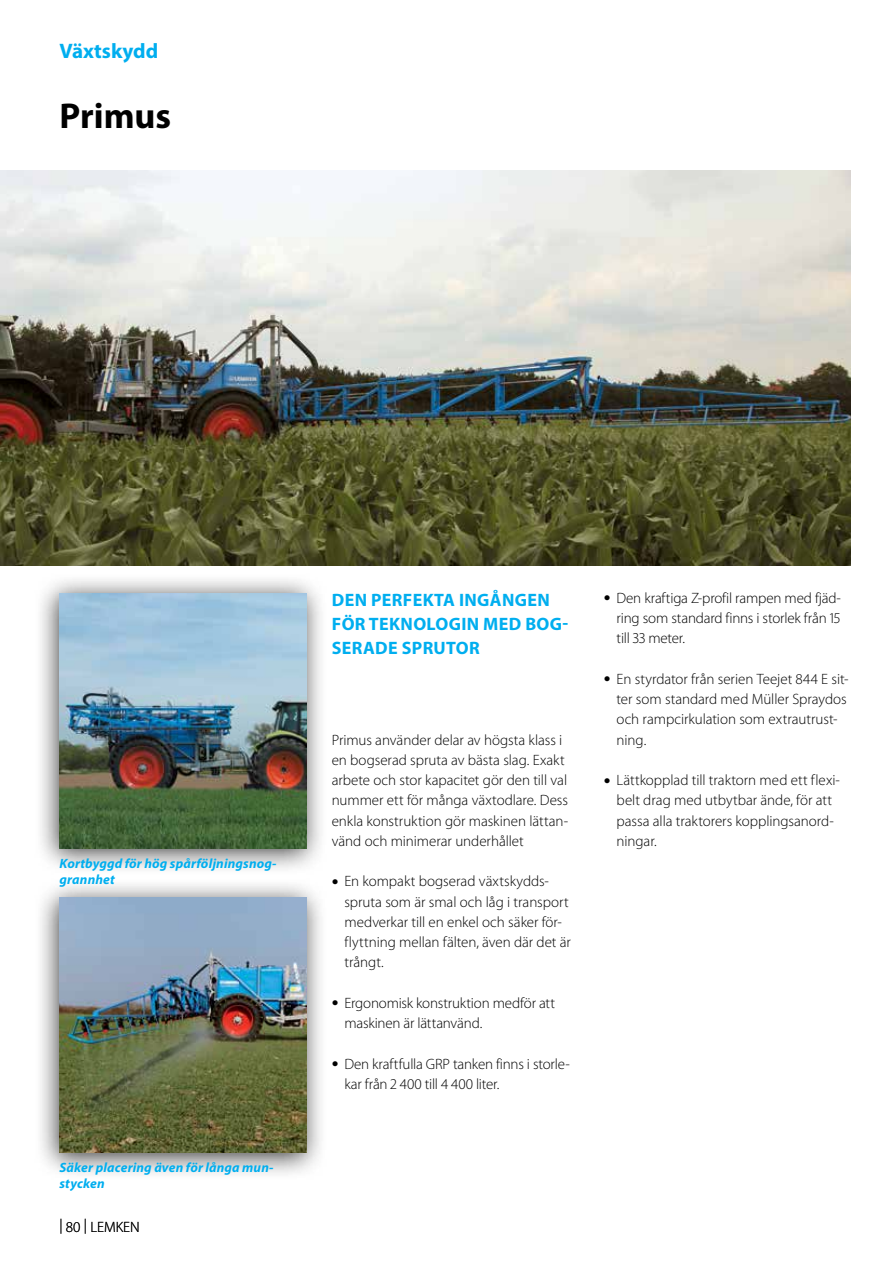
<style>
.page{position:relative;width:893px;height:1263px;background:#fff}
.page>*{position:absolute;margin:0;border:0;box-sizing:border-box;transform-origin:0 0}
.t1{font:700 36px "Myriad Pro";color:#000}
.t2{font:700 21px "Myriad Pro";color:#00aeef}
.t3{font:700 18px/24px "Myriad Pro";letter-spacing:.02em;color:#00aeef}
.t4{font:300 15px/20.2px "Myriad Pro";letter-spacing:-.005em;color:#000}
.t5{font:italic 700 13.5px/15.8px "Myriad Pro";letter-spacing:.01em;color:#00aeef}
.s1{font-weight:400;font-size:24px}
</style>
<div class="page">
<div style="left:34px;top:877px;width:294px;height:303px;background:#000;opacity:.75"></div>
<img style="left:60px;top:898px;width:246px;height:255px">
<div style="left:34px;top:573px;width:294px;height:303px;background:#000;opacity:.75"></div>
<img style="left:60px;top:593px;width:246px;height:255px">
<img style="left:0;top:170px;width:850px;height:396px">
<h2 class="t2" style="left:60px;top:38px;width:100px">Växtskydd</h2>
<h1 class="t1" style="left:60px;top:92px;width:113px">Primus</h1>
<p class="t5" style="left:60px;top:855px;width:218px">Kortbyggd för hög spårföljningsnog&shy;grannhet</p>
<p class="t5" style="left:60px;top:1159px;width:216px">Säker placering även för långa mun&shy;stycken</p>
<p class="t4" style="left:60px;top:1216px;width:82px">| 80 | LEMKEN</p>
<p class="t3" style="left:332px;top:587px;width:238px">DEN PERFEKTA INGÅNGEN<br>FÖR TEKNOLOGIN MED BOG-<br>SERADE SPRUTOR</p>
<p class="t4" style="left:332px;top:729px;width:238px">Primus använder delar av högsta klass i en bogserad spruta av bästa slag. Exakt arbete och stor kapacitet gör den till val nummer ett för många växtodlare. Dess enkla konstruktion gör maskinen lättan&shy;vänd och minimerar underhållet</p>
<p class="t4" style="left:344px;top:871px;width:228px;text-indent:-13px"><span class="s1">•</span> En kompakt bogserad växtskydds&shy;spruta som är smal och låg i transport medverkar till en enkel och säker för&shy;flyttning mellan fälten, även där det är trångt.</p>
<p class="t4" style="left:344px;top:993px;width:212px;text-indent:-13px"><span class="s1">•</span> Ergonomisk konstruktion medför att maskinen är lättanvänd.</p>
<p class="t4" style="left:344px;top:1053px;width:227px;text-indent:-13px"><span class="s1">•</span> Den kraftfulla GRP tanken finns i storle&shy;kar från 2 400 till 4 400 liter.</p>
<p class="t4" style="left:617px;top:588px;width:226px;text-align:justify;text-indent:-13px"><span class="s1">•</span> Den kraftiga Z-profil rampen med fjäd&shy;ring som standard finns i storlek från 15 till 33 meter.</p>
<p class="t4" style="left:617px;top:669px;width:234px;text-indent:-13px"><span class="s1">•</span> En styrdator från serien Teejet 844 E sit&shy;ter som standard med Müller Spraydos och rampcirkulation som extrautrust&shy;ning.</p>
<p class="t4" style="left:617px;top:770px;width:225px;text-indent:-13px"><span class="s1">•</span> Lättkopplad till traktorn med ett flexi&shy;belt drag med utbytbar ände, för att passa alla traktorers kopplingsanord&shy;ningar.</p>
</div>
